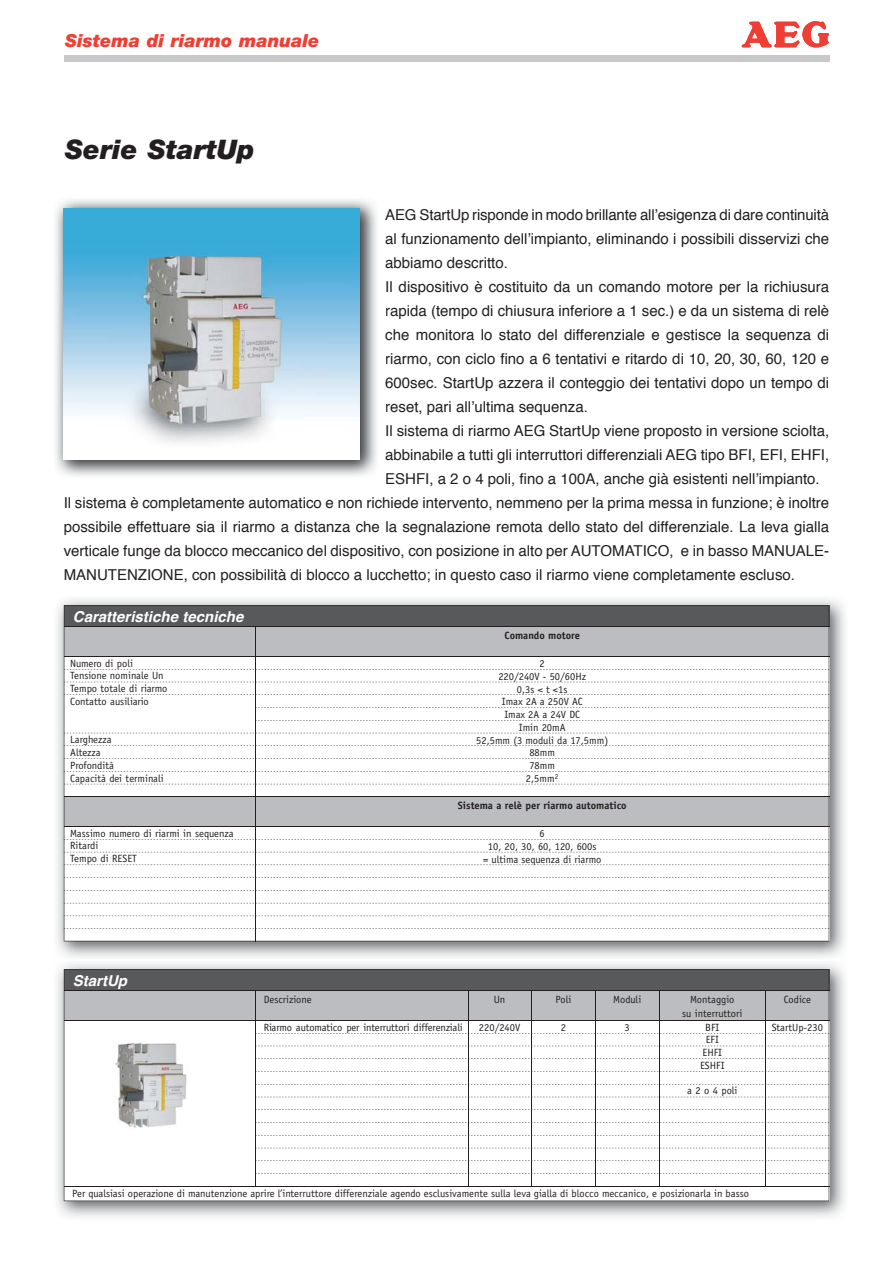
<style>
.page{position:relative;width:893px;height:1263px;background:#fff}
.page>*{position:absolute;margin:0;border:0;box-sizing:border-box;transform-origin:0 0}
.t1{font:italic 900 27px "Helvetica Neue";color:#231f20}
.t2{font:italic 900 18px "Helvetica Neue";color:#ef3e33}
.t3{font:15px "Helvetica";color:#231f20}
.t4{font:italic 700 15px "Helvetica";color:#fff}
.t5{font:10.5px/12.8px "Officina Sans";color:#231f20}
.t6{font:700 10.5px "Officina Sans";color:#231f20}
</style>
<div class="page">
<div style="left:64px;top:55px;width:765px;height:7px;background:#c6c8ca"></div>
<svg style="left:742px;top:21px;width:87px;height:27px"></svg>
<img style="left:57px;top:968px;width:788px;height:249px">
<svg style="left:64px;top:969px;width:765px;height:232px"></svg>
<svg style="left:255px;top:1110px;width:574px;height:1px"></svg>
<svg style="left:255px;top:1097px;width:574px;height:1px"></svg>
<svg style="left:255px;top:1059px;width:574px;height:1px"></svg>
<svg style="left:255px;top:1071px;width:574px;height:1px"></svg>
<svg style="left:255px;top:1046px;width:574px;height:1px"></svg>
<svg style="left:255px;top:1033px;width:574px;height:1px"></svg>
<img style="left:57px;top:599px;width:788px;height:359px">
<svg style="left:255px;top:1122px;width:574px;height:1px"></svg>
<svg style="left:255px;top:1135px;width:574px;height:1px"></svg>
<svg style="left:255px;top:1148px;width:574px;height:1px"></svg>
<hr style="left:765px;top:991px;width:1px;height:195px;background:#231f20">
<hr style="left:659px;top:991px;width:1px;height:195px;background:#231f20">
<hr style="left:531px;top:991px;width:1px;height:195px;background:#231f20">
<hr style="left:468px;top:991px;width:1px;height:195px;background:#231f20">
<svg style="left:64px;top:605px;width:765px;height:336px"></svg>
<hr style="left:255px;top:627px;width:1px;height:314px;background:#231f20">
<svg style="left:255px;top:1084px;width:574px;height:1px"></svg>
<svg style="left:255px;top:1161px;width:574px;height:1px"></svg>
<svg style="left:255px;top:1173px;width:574px;height:1px"></svg>
<hr style="left:64px;top:1186px;width:765px;height:1px;background:#231f20">
<img style="left:114px;top:1037px;width:76px;height:98px">
<img style="left:55px;top:199px;width:322px;height:277px">
<img style="left:64px;top:208px;width:295px;height:251px">
<svg style="left:64px;top:784px;width:765px;height:1px"></svg>
<p class="t2" style="left:65px;top:34px;width:256px">Sistema di riarmo manuale</p>
<h1 class="t1" style="left:65px;top:138px;width:191px">Serie StartUp</h1>
<p class="t3" style="left:385px;top:208px;width:445px">AEG StartUp risponde in modo brillante all’esigenza di dare continuità</p>
<p class="t3" style="left:385px;top:232px;width:445px">al funzionamento dell’impianto, eliminando i possibili disservizi che</p>
<p class="t3" style="left:385px;top:256px;width:124px">abbiamo descritto.</p>
<p class="t3" style="left:385px;top:280px;width:445px">Il dispositivo è costituito da un comando motore per la richiusura</p>
<p class="t3" style="left:385px;top:304px;width:445px">rapida (tempo di chiusura inferiore a 1 sec.) e da un sistema di relè</p>
<p class="t3" style="left:385px;top:328px;width:445px">che monitora lo stato del differenziale e gestisce la sequenza di</p>
<p class="t3" style="left:385px;top:352px;width:445px">riarmo, con ciclo fino a 6 tentativi e ritardo di 10, 20, 30, 60, 120 e</p>
<p class="t3" style="left:385px;top:376px;width:445px">600sec. StartUp azzera il conteggio dei tentativi dopo un tempo di</p>
<p class="t3" style="left:385px;top:400px;width:204px">reset, pari all’ultima sequenza.</p>
<p class="t3" style="left:385px;top:424px;width:445px">Il sistema di riarmo AEG StartUp viene proposto in versione sciolta,</p>
<p class="t3" style="left:385px;top:448px;width:445px">abbinabile a tutti gli interruttori differenziali AEG tipo BFI, EFI, EHFI,</p>
<p class="t3" style="left:385px;top:472px;width:436px">ESHFI, a 2 o 4 poli, fino a 100A, anche già esistenti nell’impianto.</p>
<p class="t3" style="left:64px;top:496px;width:767px">Il sistema è completamente automatico e non richiede intervento, nemmeno per la prima messa in funzione; è inoltre</p>
<p class="t3" style="left:64px;top:520px;width:767px">possibile effettuare sia il riarmo a distanza che la segnalazione remota dello stato del differenziale. La leva gialla</p>
<p class="t3" style="left:64px;top:544px;width:767px">verticale funge da blocco meccanico del dispositivo, con posizione in alto per AUTOMATICO, e in basso MANUALE-</p>
<p class="t3" style="left:64px;top:568px;width:733px">MANUTENZIONE, con possibilità di blocco a lucchetto; in questo caso il riarmo viene completamente escluso.</p>
<p class="t4" style="left:73px;top:610px;width:172px">Caratteristiche tecniche</p>
<p class="t5" style="left:70px;top:658px;width:99px">Numero di poli<br>Tensione nominale Un<br>Tempo totale di riarmo<br>Contatto ausiliario</p>
<p class="t5" style="left:70px;top:734px;width:95px">Larghezza<br>Altezza<br>Profondità<br>Capacità dei terminali</p>
<p class="t6" style="left:504px;top:632px;width:77px">Comando motore</p>
<p class="t5" style="left:476px;top:658px;width:134px;text-align:center">2<br>220/240V - 50/60Hz<br>0,3s &lt; t &lt;1s<br>Imax 2A a 250V AC<br>Imax 2A a 24V DC<br>Imin 20mA<br>52,5mm (3 moduli da 17,5mm)<br>88mm<br>78mm<br>2,5mm<sup>2</sup></p>
<p class="t6" style="left:458px;top:802px;width:170px">Sistema a relè per riarmo automatico</p>
<p class="t5" style="left:483px;top:828px;width:120px;text-align:center">6<br>10, 20, 30, 60, 120, 600s<br>= ultima sequenza di riarmo</p>
<p class="t5" style="left:70px;top:828px;width:165px">Massimo numero di riarmi in sequenza<br>Ritardi<br>Tempo di RESET</p>
<p class="t4" style="left:73px;top:974px;width:56px">StartUp</p>
<p class="t5" style="left:264px;top:994px;width:49px">Descrizione</p>
<p class="t5" style="left:264px;top:1022px;width:201px">Riarmo automatico per interruttori differenziali</p>
<p class="t5" style="left:494px;top:994px;width:13px">Un</p>
<p class="t5" style="left:479px;top:1022px;width:43px">220/240V</p>
<p class="t5" style="left:556px;top:994px;width:17px">Poli</p>
<p class="t5" style="left:561px;top:1022px;width:7px">2</p>
<p class="t5" style="left:613px;top:994px;width:30px">Moduli</p>
<p class="t5" style="left:625px;top:1022px;width:7px">3</p>
<p class="t5" style="left:682px;top:994px;width:62px;line-height:13.2px;text-align:center">Montaggio<br>su interruttori<br>BFI<br>EFI<br>EHFI<br>ESHFI</p>
<p class="t5" style="left:687px;top:1086px;width:52px">a 2 o 4 poli</p>
<p class="t5" style="left:784px;top:994px;width:29px">Codice</p>
<p class="t5" style="left:772px;top:1022px;width:53px">StartUp-230</p>
<p class="t5" style="left:72px;top:1188px;width:678px">Per qualsiasi operazione di manutenzione aprire l’interruttore differenziale agendo esclusivamente sulla leva gialla di blocco meccanico, e posizionarla in basso</p>
</div>
